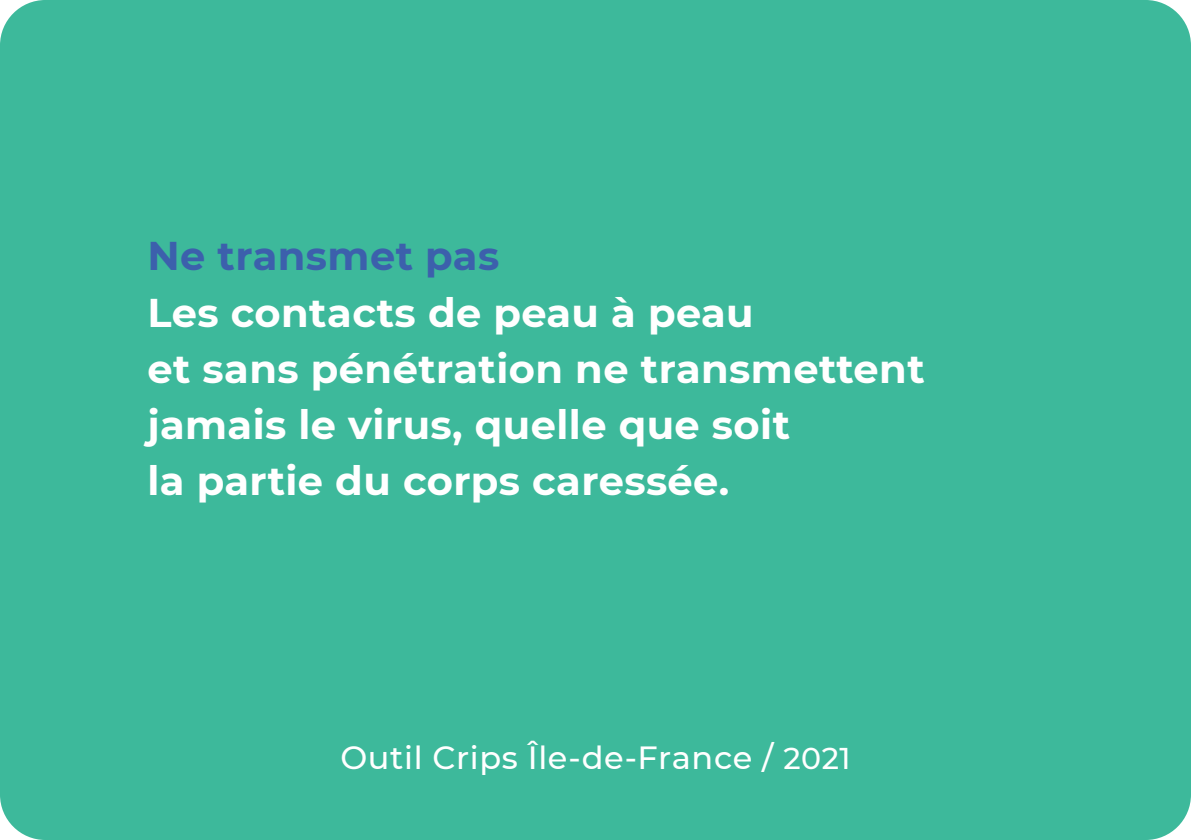
<style>
.page{position:relative;width:1191px;height:840px;background:#fff}
.page>*{position:absolute;margin:0;border:0;box-sizing:border-box;transform-origin:0 0}
.texte{font:700 40px/56px "Montserrat";letter-spacing:.01em;color:#fff}
.texte-2{font:700 40px "Montserrat";letter-spacing:.01em;color:#3c60ac}
.t1{font:500 32px "Montserrat";letter-spacing:.02em;color:#fff}
.s1{font-size:30px}
</style>
<div class="page">
<div style="left:0;top:0;width:1191px;height:839px;background:#3db99b;border-radius:45px"></div>
<p class="texte-2" style="left:147px;top:227px;width:353px">Ne transmet pas</p>
<p class="texte" style="left:147px;top:282px;width:779px">Les contacts de peau à peau<br>et sans pénétration ne transmettent jamais le virus, quelle que soit<br>la partie du corps caressée.</p>
<p class="t1" style="left:340px;top:734px;width:512px">Outil Crips Île-de-France / <span class="s1">2021</span></p>
</div>
